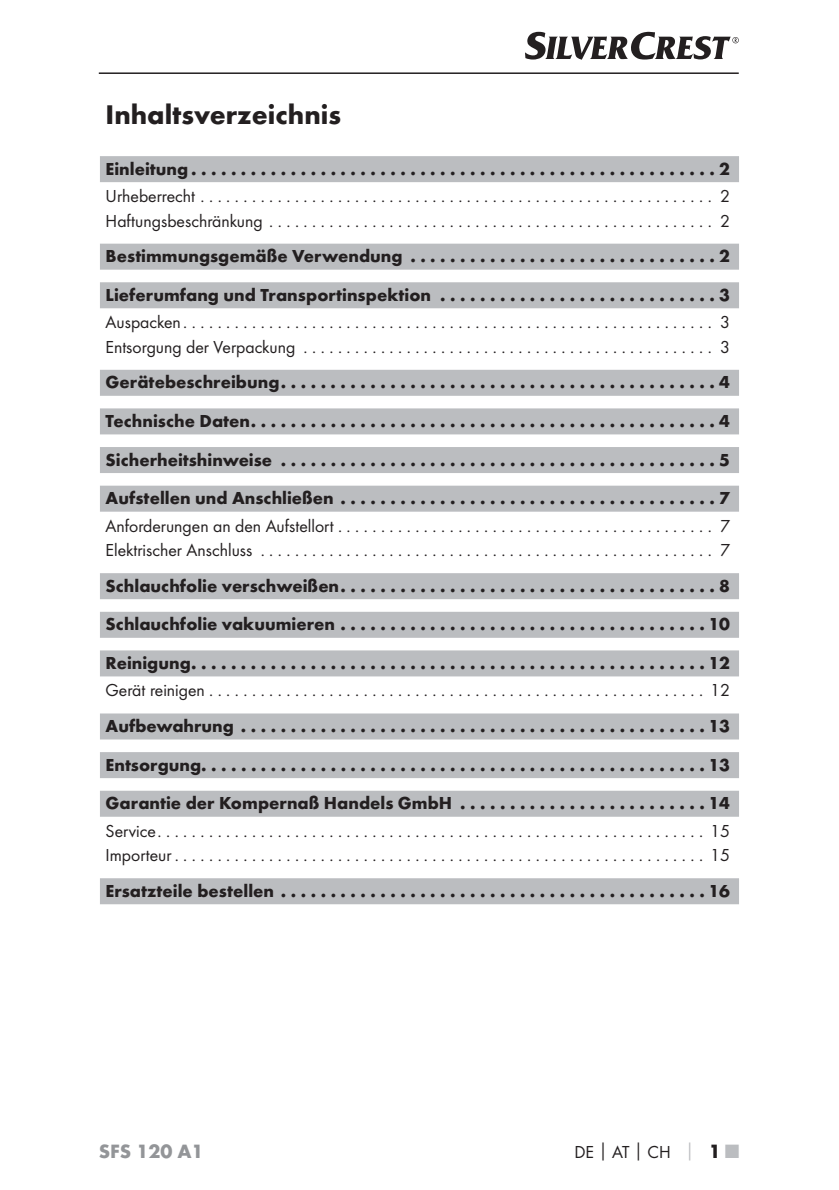
<style>
.page{position:relative;width:839px;height:1190px;background:#fff}
.page>*{position:absolute;margin:0;border:0;box-sizing:border-box;transform-origin:0 0}
.t1{font:700 28px "Futura";color:#231f20}
.t2{font:700 20px "Futura";color:#939598}
.t3{font:700 18px/38.6px "Futura";color:#231f20;text-align:justify}
.t4{font:18px/24.4px "Futura Boo";color:#231f20}
.s1{font-family:"Futura";font-weight:700}
.s2{font-family:"Futura";font-weight:700;color:#bbbdc0}
.s3{font-family:"Futura";font-weight:700;font-size:20px}
.s4{font-family:"Futura";font-weight:700;font-size:20px;color:#bbbdc0}
</style>
<div class="page">
<hr style="left:99px;top:72px;width:639px;height:2px;background:#231f20">
<svg style="left:525px;top:32px;width:213px;height:28px"></svg>
<div style="left:100px;top:156px;width:638px;height:26px;background:#bbbdc0"></div>
<div style="left:100px;top:244px;width:638px;height:26px;background:#bbbdc0"></div>
<div style="left:100px;top:282px;width:638px;height:26px;background:#bbbdc0"></div>
<div style="left:100px;top:370px;width:638px;height:26px;background:#bbbdc0"></div>
<div style="left:100px;top:408px;width:638px;height:26px;background:#bbbdc0"></div>
<div style="left:100px;top:447px;width:638px;height:26px;background:#bbbdc0"></div>
<div style="left:100px;top:485px;width:638px;height:26px;background:#bbbdc0"></div>
<div style="left:100px;top:573px;width:638px;height:26px;background:#bbbdc0"></div>
<div style="left:100px;top:612px;width:638px;height:26px;background:#bbbdc0"></div>
<div style="left:100px;top:650px;width:638px;height:26px;background:#bbbdc0"></div>
<div style="left:100px;top:713px;width:638px;height:26px;background:#bbbdc0"></div>
<div style="left:100px;top:752px;width:638px;height:26px;background:#bbbdc0"></div>
<div style="left:100px;top:790px;width:638px;height:26px;background:#bbbdc0"></div>
<div style="left:100px;top:878px;width:638px;height:26px;background:#bbbdc0"></div>
<h1 class="t1" style="left:105px;top:103px;width:237px">Inhaltsverzeichnis</h1>
<p class="t3" style="left:105px;top:151px;width:625px">Einleitung .....................................................2</p>
<p class="t4" style="left:105px;top:185px;width:625px">Urheberrecht ............................................................ 2<br>Haftungsbeschränkung .................................................... 2</p>
<p class="t3" style="left:105px;top:238px;width:625px">Bestimmungsgemäße Verwendung ...............................2<br>Lieferumfang und Transportinspektion . . . . . . . . . . . . . . . . . . . . . . . . . . . . 3</p>
<p class="t4" style="left:105px;top:311px;width:625px">Auspacken .............................................................. 3<br>Entsorgung der Verpackung ................................................ 3</p>
<p class="t3" style="left:105px;top:364px;width:625px">Gerätebeschreibung ............................................4<br>Technische Daten ...............................................4<br>Sicherheitshinweise ............................................5<br>Aufstellen und Anschließen ......................................7</p>
<p class="t4" style="left:105px;top:514px;width:625px">Anforderungen an den Aufstellort ............................................ 7<br>Elektrischer Anschluss ..................................................... 7</p>
<p class="t3" style="left:105px;top:568px;width:625px">Schlauchfolie verschweißen ......................................8<br>Schlauchfolie vakuumieren .....................................10<br>Reinigung ....................................................12</p>
<p class="t4" style="left:105px;top:679px;width:625px">Gerät reinigen .......................................................... 12</p>
<p class="t3" style="left:105px;top:708px;width:625px">Aufbewahrung ...............................................13<br>Entsorgung. . . . . . . . . . . . . . . . . . . . . . . . . . . . . . . . . . . . . . . . . . . . . . . . . . . 13<br>Garantie der Kompernaß Handels GmbH . . . . . . . . . . . . . . . . . . . . . . . . . 14</p>
<p class="t4" style="left:105px;top:819px;width:625px">Service ................................................................ 15<br>Importeur .............................................................. 15</p>
<p class="t3" style="left:105px;top:873px;width:625px">Ersatzteile bestellen ...........................................16</p>
<p class="t2" style="left:99px;top:1143px;width:106px">SFS 120 A1</p>
<p class="t4" style="left:574px;top:1140px;width:166px">DE<span class="s1">│</span>AT<span class="s1">│</span>CH <span class="s2">│</span> <span class="s3">1</span> <span class="s4">■</span></p>
</div>
